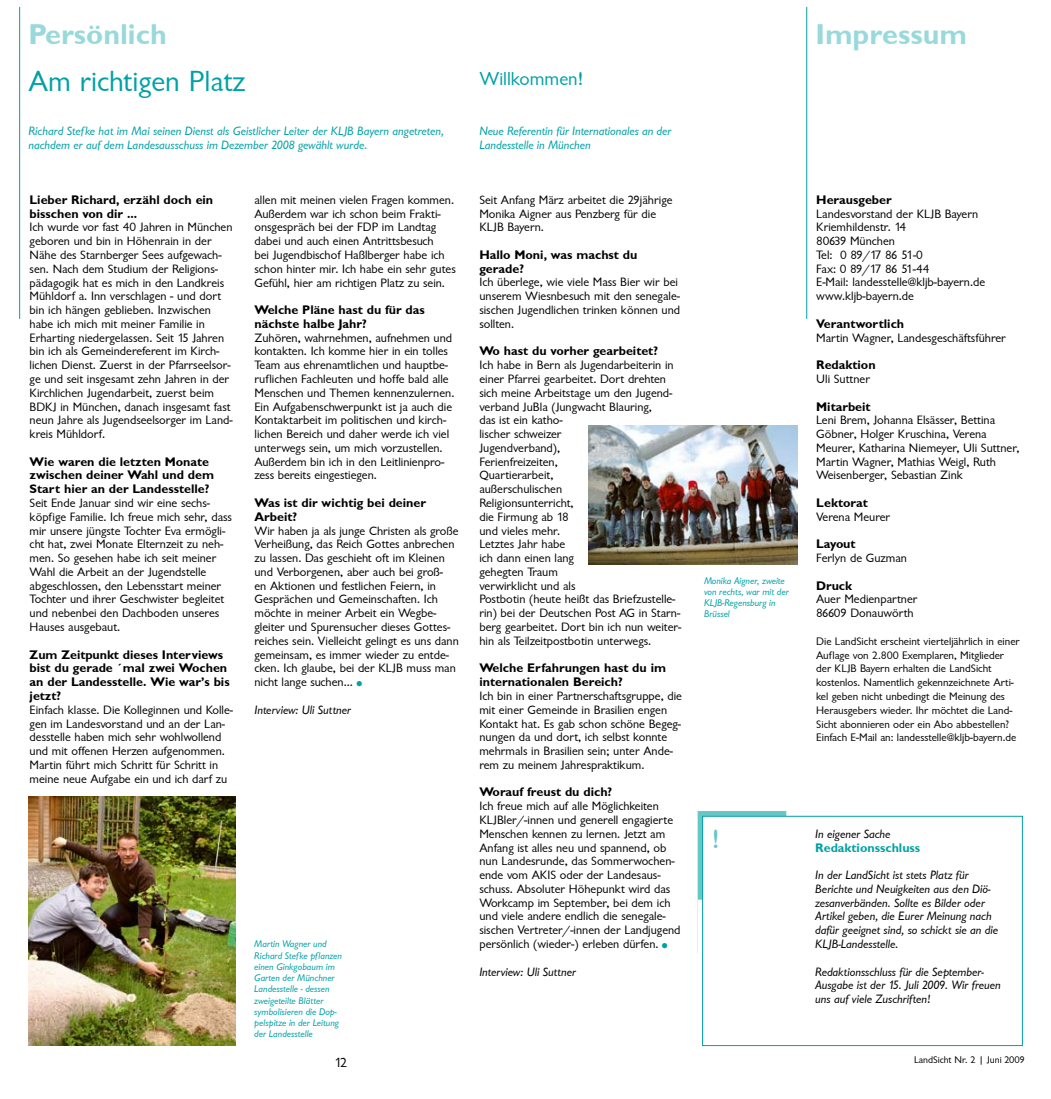
<style>
.page{position:relative;width:1051px;height:1099px;background:#fff}
.page>*{position:absolute;margin:0;border:0;box-sizing:border-box;transform-origin:0 0}
.t1{font:30px "Garrison Sans";color:#00a1a5}
.t2{font:28.75px "Garrison Sans BOLD";color:#99d9db}
.t3{font:27.5px "Garrison Sans";color:#66c7c9}
.t4{font:19.38px "Garrison Sans";color:#00a1a5}
.t5{font:13.75px "Garrison Sans";color:#000}
.t6{font:12.5px/13.8px "Garrison Sans";color:#000}
.t7{font:12.5px/13.8px "Garrison Sans BOLD";color:#000}
.t8{font:12.5px/13.8px "Garrison Sans ITALIC";color:#000}
.t9{font:12.5px/13.8px "Garrison Sans ITALIC";color:#00a1a5}
.t10{font:12.5px "Garrison Sans BOLD";color:#00a1a5}
.t11{font:11.25px/13.8px "Garrison Sans";color:#000}
.t12{font:10px/11.2px "Garrison Sans ITALIC";color:#00a1a5}
.t13{font:10px "Garrison Sans";color:#000}
.s1{font-size:18.75px;color:#00a1a5}
</style>
<div class="page">
<hr style="left:806px;top:7px;width:1px;height:312px;background:#00a1a5">
<div style="left:697px;top:811px;width:142px;height:141px;border:5px solid #66c7c9"></div>
<div style="left:697px;top:899px;width:142px;height:85px;background:#fff"></div>
<div style="left:786px;top:811px;width:98px;height:141px;background:#fff"></div>
<div style="left:702px;top:816px;width:320px;height:229px;border:1px solid #00a1a5"></div>
<hr style="left:19px;top:7px;width:1px;height:312px;background:#00a1a5">
<img style="left:28px;top:796px;width:207px;height:249px">
<img style="left:588px;top:425px;width:209px;height:139px">
<h2 class="t2" style="left:28px;top:18px;width:140px">Persönlich</h2>
<h1 class="t1" style="left:28px;top:65px;width:219px">Am richtigen Platz</h1>
<p class="t9" style="left:28px;top:124px;width:417px">Richard Stefke hat im Mai seinen Dienst als Geistlicher Leiter der KLJB Bayern angetreten, nachdem er auf dem Landesausschuss im Dezember 2008 gewählt wurde.</p>
<p class="t7" style="left:30px;top:193px;width:185px">Lieber Richard, erzähl doch ein bisschen von dir ...</p>
<p class="t6" style="left:30px;top:221px;width:204px">Ich wurde vor fast 40 Jahren in München geboren und bin in Höhenrain in der Nähe des Starnberger Sees aufgewach&shy;sen. Nach dem Studium der Religions&shy;pädagogik hat es mich in den Landkreis Mühldorf a. Inn verschlagen - und dort bin ich hängen geblieben. Inzwischen habe ich mich mit meiner Familie in Erharting niedergelassen. Seit 15 Jahren bin ich als Gemeindereferent im Kirch&shy;lichen Dienst. Zuerst in der Pfarrseelsor&shy;ge und seit insgesamt zehn Jahren in der Kirchlichen Jugendarbeit, zuerst beim BDKJ in München, danach insgesamt fast neun Jahre als Jugendseelsorger im Land&shy;kreis Mühldorf.</p>
<p class="t7" style="left:30px;top:454px;width:186px">Wie waren die letzten Monate zwischen deiner Wahl und dem<br>Start hier an der Landesstelle?</p>
<p class="t6" style="left:30px;top:496px;width:204px">Seit Ende Januar sind wir eine sechs&shy;köpfige Familie. Ich freue mich sehr, dass mir unsere jüngste Tochter Eva ermögli&shy;cht hat, zwei Monate Elternzeit zu neh&shy;men. So gesehen habe ich seit meiner Wahl die Arbeit an der Jugendstelle abgeschlossen, den Lebensstart meiner Tochter und ihrer Geschwister begleitet und nebenbei den Dachboden unseres Hauses ausgebaut.</p>
<p class="t7" style="left:30px;top:647px;width:201px">Zum Zeitpunkt dieses Interviews bist du gerade ´mal zwei Wochen an der Landesstelle. Wie war’s bis jetzt?</p>
<p class="t6" style="left:30px;top:703px;width:205px">Einfach klasse. Die Kolleginnen und Kolle&shy;gen im Landesvorstand und an der Lan&shy;desstelle haben mich sehr wohlwollend und mit offenen Herzen aufgenommen.<br>Martin führt mich Schritt für Schritt in meine neue Aufgabe ein und ich darf zu</p>
<p class="t6" style="left:254px;top:193px;width:203px">allen mit meinen vielen Fragen kommen.<br>Außerdem war ich schon beim Frakti&shy;onsgespräch bei der FDP im Landtag dabei und auch einen Antrittsbesuch<br>bei Jugendbischof Haßlberger habe ich schon hinter mir. Ich habe ein sehr gutes Gefühl, hier am richtigen Platz zu sein.</p>
<p class="t7" style="left:254px;top:303px;width:172px">Welche Pläne hast du für das nächste halbe Jahr?</p>
<p class="t6" style="left:254px;top:331px;width:201px">Zuhören, wahrnehmen, aufnehmen und kontakten. Ich komme hier in ein tolles Team aus ehrenamtlichen und hauptbe&shy;ruflichen Fachleuten und hoffe bald alle Menschen und Themen kennenzulernen.<br>Ein Aufgabenschwerpunkt ist ja auch die Kontaktarbeit im politischen und kirch&shy;lichen Bereich und daher werde ich viel unterwegs sein, um mich vorzustellen.<br>Außerdem bin ich in den Leitlinienpro&shy;zess bereits eingestiegen.</p>
<p class="t7" style="left:254px;top:496px;width:173px">Was ist dir wichtig bei deiner<br>Arbeit?</p>
<p class="t6" style="left:254px;top:524px;width:206px">Wir haben ja als junge Christen als große Verheißung, das Reich Gottes anbrechen zu lassen. Das geschieht oft im Kleinen und Verborgenen, aber auch bei groß-<br>en Aktionen und festlichen Feiern, in Gesprächen und Gemeinschaften. Ich möchte in meiner Arbeit ein Wegbe&shy;gleiter und Spurensucher dieses Gottes&shy;reiches sein. Vielleicht gelingt es uns dann gemeinsam, es immer wieder zu entde&shy;cken. Ich glaube, bei der KLJB muss man nicht lange suchen...<span class="s1">•</span></p>
<p class="t8" style="left:254px;top:703px;width:98px">Interview: Uli Suttner</p>
<p class="t12" style="left:254px;top:938px;width:89px">Martin Wagner und<br>Richard Stefke pflanzen einen Ginkgobaum im<br>Garten der Münchner<br>Landesstelle - dessen zweigeteilte Blätter symbolisieren die Dop&shy;pelspitze in der Leitung der Landesstelle</p>
<h3 class="t4" style="left:479px;top:68px;width:105px">Willkommen!</h3>
<p class="t9" style="left:479px;top:124px;width:193px">Neue Referentin für Internationales an der<br>Landesstelle in München</p>
<p class="t6" style="left:479px;top:193px;width:194px">Seit Anfang März arbeitet die 29jährige<br>Monika Aigner aus Penzberg für die<br>KLJB Bayern.</p>
<p class="t7" style="left:479px;top:248px;width:159px">Hallo Moni, was machst du gerade?</p>
<p class="t6" style="left:479px;top:276px;width:202px">Ich überlege, wie viele Mass Bier wir bei unserem Wiesnbesuch mit den senegale&shy;sischen Jugendlichen trinken können und sollten.</p>
<p class="t7" style="left:479px;top:344px;width:180px">Wo hast du vorher gearbeitet?</p>
<p class="t6" style="left:479px;top:358px;width:203px">Ich habe in Bern als Jugendarbeiterin in einer Pfarrei gearbeitet. Dort drehten sich meine Arbeitstage um den Jugend&shy;verband JuBla (Jungwacht Blauring,<br>das ist ein katho-<br>lischer schweizer<br>Jugendverband),<br>Ferienfreizeiten,<br>Quartierarbeit,<br>außerschulischen<br>Religionsunterricht,<br>die Firmung ab 18<br>und vieles mehr.<br>Letztes Jahr habe<br>ich dann einen lang<br>gehegten Traum<br>verwirklicht und als<br>Postbotin (heute heißt das Briefzustelle&shy;rin) bei der Deutschen Post AG in Starn&shy;berg gearbeitet. Dort bin ich nun weiter&shy;hin als Teilzeitpostbotin unterwegs.</p>
<p class="t7" style="left:479px;top:661px;width:188px">Welche Erfahrungen hast du im internationalen Bereich?</p>
<p class="t6" style="left:479px;top:689px;width:204px">Ich bin in einer Partnerschaftsgruppe, die mit einer Gemeinde in Brasilien engen Kontakt hat. Es gab schon schöne Begeg&shy;nungen da und dort, ich selbst konnte mehrmals in Brasilien sein; unter Ande&shy;rem zu meinem Jahrespraktikum.</p>
<p class="t7" style="left:479px;top:785px;width:134px">Worauf freust du dich?</p>
<p class="t6" style="left:479px;top:799px;width:203px">Ich freue mich auf alle Möglichkeiten KLJBler/-innen und generell engagierte Menschen kennen zu lernen. Jetzt am Anfang ist alles neu und spannend, ob nun Landesrunde, das Sommerwochen&shy;ende vom AKIS oder der Landesaus&shy;schuss. Absoluter Höhepunkt wird das Workcamp im September, bei dem ich und viele andere endlich die senegale&shy;sischen Vertreter/-innen der Landjugend persönlich (wieder-) erleben dürfen.<span class="s1">•</span></p>
<p class="t8" style="left:479px;top:964px;width:98px">Interview: Uli Suttner</p>
<p class="t12" style="left:704px;top:575px;width:86px">Monika Aigner, zweite von rechts, war mit der<br>KLJB-Regensburg in<br>Brüssel</p>
<h3 class="t3" style="left:711px;top:824px;width:9px">!</h3>
<h2 class="t2" style="left:815px;top:18px;width:153px">Impressum</h2>
<p class="t7" style="left:816px;top:193px;width:77px">Herausgeber</p>
<p class="t6" style="left:816px;top:207px;width:170px">Landesvorstand der KLJB Bayern<br>Kriemhildenstr. 14<br>80639 München<br>Tel: 0 89/17 86 51-0<br>Fax: 0 89/17 86 51-44<br>E-Mail: landesstelle@kljb-bayern.de www.kljb-bayern.de</p>
<p class="t7" style="left:816px;top:317px;width:89px">Verantwortlich</p>
<p class="t6" style="left:816px;top:331px;width:191px">Martin Wagner, Landesgeschäftsführer</p>
<p class="t7" style="left:816px;top:358px;width:61px">Redaktion</p>
<p class="t6" style="left:816px;top:372px;width:55px">Uli Suttner</p>
<p class="t7" style="left:816px;top:399px;width:56px">Mitarbeit</p>
<p class="t6" style="left:816px;top:413px;width:205px">Leni Brem, Johanna Elsässer, Bettina Göbner, Holger Kruschina, Verena Meurer, Katharina Niemeyer, Uli Suttner, Martin Wagner, Mathias Weigl, Ruth Weisenberger, Sebastian Zink</p>
<p class="t7" style="left:816px;top:496px;width:53px">Lektorat</p>
<p class="t6" style="left:816px;top:510px;width:76px">Verena Meurer</p>
<p class="t7" style="left:816px;top:537px;width:41px">Layout</p>
<p class="t6" style="left:816px;top:551px;width:92px">Ferlyn de Guzman</p>
<p class="t7" style="left:816px;top:578px;width:37px">Druck</p>
<p class="t6" style="left:816px;top:592px;width:103px">Auer Medienpartner<br>86609 Donauwörth</p>
<p class="t11" style="left:816px;top:634px;width:205px">Die LandSicht erscheint vierteljährlich in einer Auflage von 2.800 Exemplaren, Mitglieder der KLJB Bayern erhalten die LandSicht kostenlos. Namentlich gekennzeichnete Arti&shy;kel geben nicht unbedingt die Meinung des Herausgebers wieder. Ihr möchtet die Land-Sicht abonnieren oder ein Abo abbestellen?<br>Einfach E-Mail an: landesstelle@kljb-bayern.de</p>
<p class="t8" style="left:815px;top:826px;width:77px">In eigener Sache</p>
<p class="t10" style="left:815px;top:840px;width:106px">Redaktionsschluss</p>
<p class="t8" style="left:815px;top:868px;width:184px">In der LandSicht ist stets Platz für Berichte und Neuigkeiten aus den Diö&shy;zesanverbänden. Sollte es Bilder oder Artikel geben, die Eurer Meinung nach dafür geeignet sind, so schickt sie an die KLJB-Landesstelle.</p>
<p class="t8" style="left:815px;top:964px;width:187px">Redaktionsschluss für die September-<br>Ausgabe ist der 15. Juli 2009. Wir freuen uns auf viele Zuschriften!</p>
<p class="t5" style="left:334px;top:1055px;width:15px">12</p>
<p class="t13" style="left:913px;top:1054px;width:112px">LandSicht Nr. 2 | Juni 2009</p>
</div>
